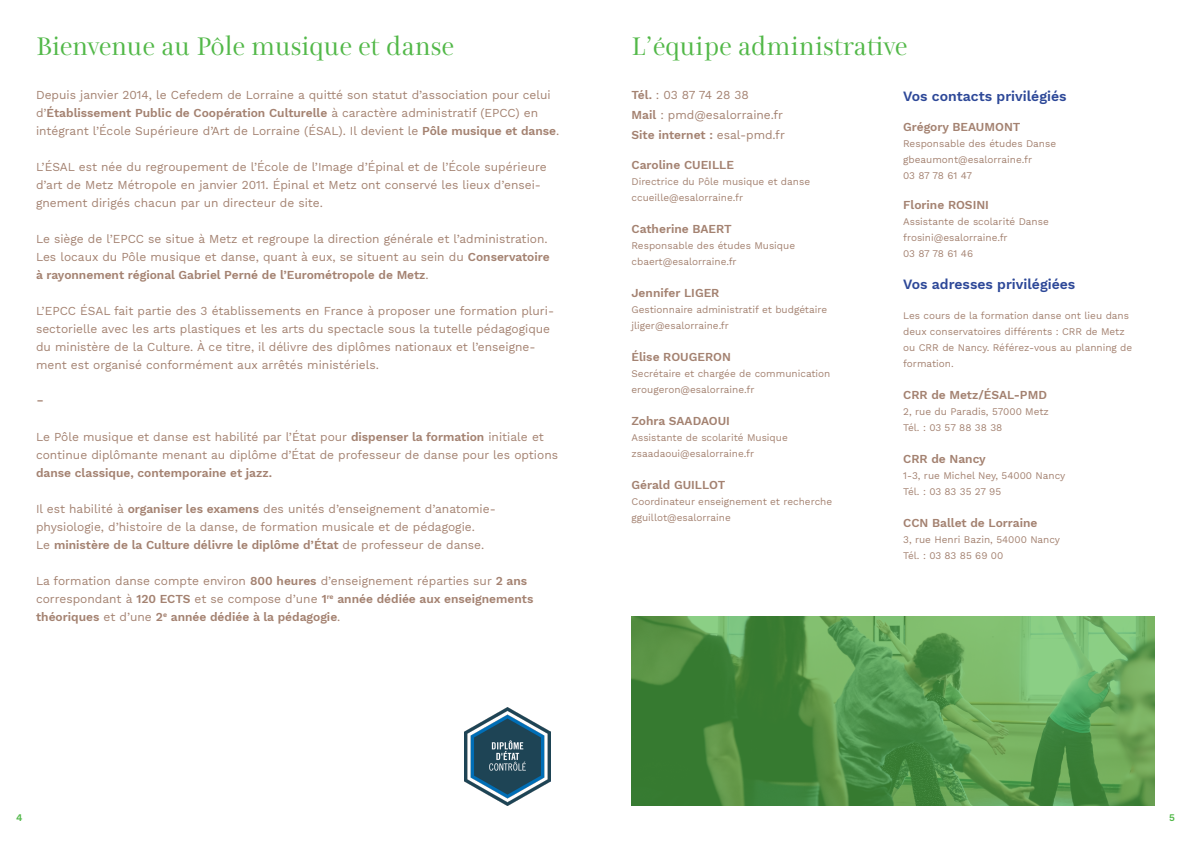
<style>
.page{position:relative;width:1191px;height:842px;background:#fff}
.page>*{position:absolute;margin:0;border:0;box-sizing:border-box;transform-origin:0 0}
.t1{font:25px "Messine Titrage";color:#52b848}
.t2{font:16px "Work Sans";color:#a48271}
.t3{font:600 14px "Work Sans";color:#2d4898}
.t4{font:12px/18px "Work Sans";color:#a48271}
.t5{font:600 12px "Work Sans";color:#a48271}
.t6{font:10px/16px "Work Sans";color:#a48271}
.t7{font:600 10px "Work Sans";color:#51b848}
.s1{font-weight:600}
</style>
<div class="page">
<img style="left:464px;top:707px;width:86px;height:99px">
<svg style="left:631px;top:616px;width:524px;height:190px"></svg>
<h1 class="t1" style="left:36px;top:32px;width:419px">Bienvenue au Pôle musique et danse</h1>
<p class="t4" style="left:36px;top:85px;width:525px">Depuis janvier 2014, le Cefedem de Lorraine a quitté son statut d’association pour celui d’<span class="s1">Établissement Public de Coopération Culturelle</span> à caractère administratif (EPCC) en intégrant l’École Supérieure d’Art de Lorraine (ÉSAL). Il devient le <span class="s1">Pôle musique et danse</span>.</p>
<p class="t4" style="left:36px;top:157px;width:512px">L’ÉSAL est née du regroupement de l’École de l’Image d’Épinal et de l’École supérieure d’art de Metz Métropole en janvier 2011. Épinal et Metz ont conservé les lieux d’ensei&shy;gnement dirigés chacun par un directeur de site.</p>
<p class="t4" style="left:36px;top:229px;width:515px">Le siège de l’EPCC se situe à Metz et regroupe la direction générale et l’administration.<br>Les locaux du Pôle musique et danse, quant à eux, se situent au sein du <span class="s1">Conservatoire à rayonnement régional Gabriel Perné de l’Eurométropole de Metz</span>.</p>
<p class="t4" style="left:36px;top:301px;width:519px">L’EPCC ÉSAL fait partie des 3 établissements en France à proposer une formation pluri&shy;sectorielle avec les arts plastiques et les arts du spectacle sous la tutelle pédagogique du ministère de la Culture. À ce titre, il délivre des diplômes nationaux et l’enseigne&shy;ment est organisé conformément aux arrêtés ministériels.</p>
<h2 class="t2" style="left:36px;top:387px;width:10px">-</h2>
<p class="t4" style="left:36px;top:427px;width:523px">Le Pôle musique et danse est habilité par l’État pour <span class="s1">dispenser la formation</span> initiale et continue diplômante menant au diplôme d’État de professeur de danse pour les options</p>
<p class="t5" style="left:36px;top:464px;width:238px">danse classique, contemporaine et jazz.</p>
<p class="t4" style="left:36px;top:499px;width:461px">Il est habilité à <span class="s1">organiser les examens</span> des unités d’enseignement d’anatomie&shy;physiologie, d’histoire de la danse, de formation musicale et de pédagogie.<br>Le <span class="s1">ministère de la Culture délivre le diplôme d’État</span> de professeur de danse.</p>
<p class="t4" style="left:36px;top:571px;width:499px">La formation danse compte environ <span class="s1">800 heures</span> d’enseignement réparties sur <span class="s1">2 ans </span>correspondant à <span class="s1">120 ECTS</span> et se compose d’une <span class="s1">1</span><sup>re</sup> <span class="s1">année dédiée aux enseignements théoriques</span> et d’une <span class="s1">2</span><sup>e</sup> <span class="s1">année dédiée à la pédagogie</span>.</p>
<h1 class="t1" style="left:631px;top:32px;width:277px">L’équipe administrative</h1>
<p class="t4" style="left:631px;top:84px;width:155px;line-height:20px"><span class="s1">Tél.</span> : 03 87 74 28 38<br><span class="s1">Mail</span> : pmd@esalorraine.fr<br><span class="s1">Site internet :</span> esal-pmd.fr</p>
<p class="t5" style="left:631px;top:156px;width:104px">Caroline CUEILLE</p>
<p class="t6" style="left:631px;top:173px;width:180px">Directrice du Pôle musique et danse ccueille@esalorraine.fr</p>
<p class="t5" style="left:631px;top:220px;width:102px">Catherine BAERT</p>
<p class="t6" style="left:631px;top:237px;width:165px">Responsable des études Musique cbaert@esalorraine.fr</p>
<p class="t5" style="left:631px;top:284px;width:89px">Jennifer LIGER</p>
<p class="t6" style="left:631px;top:301px;width:197px">Gestionnaire administratif et budgétaire jliger@esalorraine.fr</p>
<p class="t5" style="left:631px;top:348px;width:101px">Élise ROUGERON</p>
<p class="t6" style="left:631px;top:365px;width:200px">Secrétaire et chargée de communication erougeron@esalorraine.fr</p>
<p class="t5" style="left:631px;top:412px;width:100px">Zohra SAADAOUI</p>
<p class="t6" style="left:631px;top:429px;width:158px">Assistante de scolarité Musique zsaadaoui@esalorraine.fr</p>
<p class="t5" style="left:631px;top:476px;width:95px">Gérald GUILLOT</p>
<p class="t6" style="left:631px;top:493px;width:202px">Coordinateur enseignement et recherche gguillot@esalorraine</p>
<p class="t3" style="left:903px;top:85px;width:165px">Vos contacts privilégiés</p>
<p class="t5" style="left:903px;top:118px;width:119px">Grégory BEAUMONT</p>
<p class="t6" style="left:903px;top:135px;width:154px">Responsable des études Danse gbeaumont@esalorraine.fr<br>03 87 78 61 47</p>
<p class="t5" style="left:903px;top:196px;width:87px">Florine ROSINI</p>
<p class="t6" style="left:903px;top:213px;width:147px">Assistante de scolarité Danse frosini@esalorraine.fr<br>03 87 78 61 46</p>
<p class="t3" style="left:903px;top:273px;width:174px">Vos adresses privilégiées</p>
<p class="t6" style="left:903px;top:307px;width:231px">Les cours de la formation danse ont lieu dans deux conservatoires différents : CRR de Metz ou CRR de Nancy. Référez-vous au planning de formation.</p>
<p class="t5" style="left:903px;top:386px;width:145px">CRR de Metz/ÉSAL-PMD</p>
<p class="t6" style="left:903px;top:403px;width:147px">2, rue du Paradis, 57000 Metz<br>Tél. : 03 57 88 38 38</p>
<p class="t5" style="left:903px;top:450px;width:84px">CRR de Nancy</p>
<p class="t6" style="left:903px;top:467px;width:164px">1-3, rue Michel Ney, 54000 Nancy<br>Tél. : 03 83 35 27 95</p>
<p class="t5" style="left:903px;top:514px;width:136px">CCN Ballet de Lorraine</p>
<p class="t6" style="left:903px;top:531px;width:158px">3, rue Henri Bazin, 54000 Nancy<br>Tél. : 03 83 85 69 00</p>
<p class="t7" style="left:16px;top:810px;width:8px">4</p>
<p class="t7" style="left:1169px;top:810px;width:7px">5</p>
</div>
